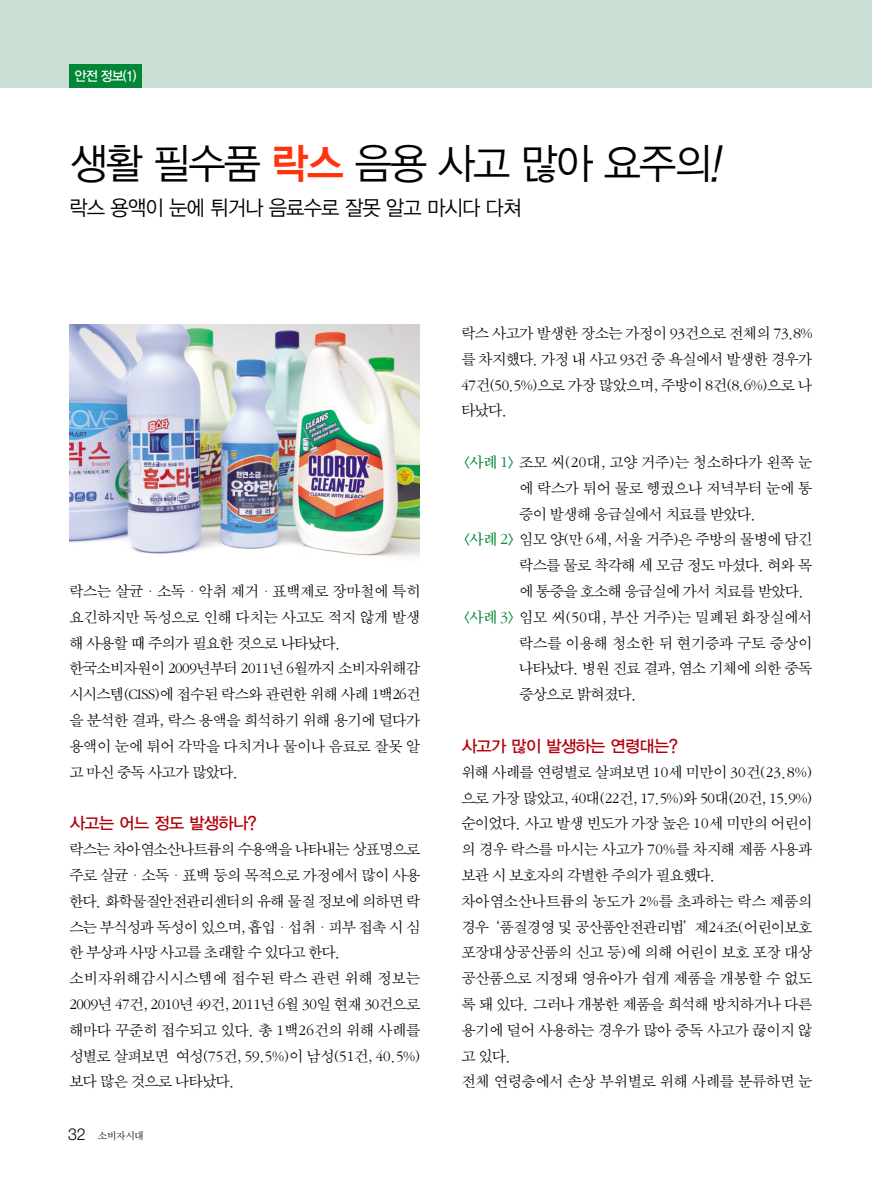
<style>
.page{position:relative;width:872px;height:1190px;background:#fff}
.page>*{position:absolute;margin:0;border:0;box-sizing:border-box;transform-origin:0 0}
.t1{font:42px "YGO12";letter-spacing:-.115em;color:#000;scale:.95 1}
.t2{font:21px "YGO12";letter-spacing:-.115em;color:#000;scale:.94 1}
.t3{font:16.5px "YGO13";letter-spacing:-.12em;color:#b3000b}
.t4{font:15.75px/25.8px "Sand Sm";letter-spacing:-.035em;color:#000}
.t5{font:15.75px "Sand Sm";letter-spacing:-.015em;color:#000}
.t6{font:15.75px "Sand Sm";letter-spacing:-.005em;color:#000}
.t7{font:15.75px "Sand Sm";color:#000}
.t8{font:13.5px "YGO13";color:#fff;scale:.95 1}
.t9{font:10.5px "Sand Sm";letter-spacing:-.025em;color:#000}
.s1{font-family:"YGO14";color:#ff330c}
.s2{font-style:italic}
.s3{font-family:"Sand Jg";font-size:16.5px}
.s4{font-family:"Sand Tm";color:#018737}
</style>
<div class="page">
<div style="left:0;top:0;width:872px;height:88px;background:#ccdfd5"></div>
<div style="left:69px;top:64px;width:73px;height:24px;background:#018737"></div>
<img style="left:69px;top:324px;width:351px;height:233px">
<p class="t8" style="left:74px;top:70px;width:68px">안전 정보(1)</p>
<h1 class="t1" style="left:69px;top:145px;width:697px">생활 필수품 <span class="s1">락스</span> 음용 사고 많아 요주의<span class="s2">!</span></h1>
<h2 class="t2" style="left:69px;top:198px;width:484px">락스 용액이 눈에 튀거나 음료수로 잘못 알고 마시다 다쳐</h2>
<p class="t4" style="left:69px;top:579px;width:352px">락스는 살균ㆍ소독ㆍ악취 제거ㆍ표백제로 장마철에 특히 요긴하지만 독성으로 인해 다치는 사고도 적지 않게 발생 해 사용할 때 주의가 필요한 것으로 나타났다. 한국소비자원이 2009년부터 2011년 6월까지 소비자위해감 시시스템(CISS)에 접수된 락스와 관련한 위해 사례 1백26건 을 분석한 결과, 락스 용액을 희석하기 위해 용기에 덜다가 용액이 눈에 튀어 각막을 다치거나 물이나 음료로 잘못 알 고 마신 중독 사고가 많았다.</p>
<p class="t3" style="left:69px;top:816px;width:190px">사고는 어느 정도 발생하나?</p>
<p class="t4" style="left:69px;top:837px;width:352px">락스는 차아염소산나트륨의 수용액을 나타내는 상표명으로 주로 살균ㆍ소독ㆍ표백 등의 목적으로 가정에서 많이 사용 한다. 화학물질안전관리센터의 유해 물질 정보에 의하면 락 스는 부식성과 독성이 있으며, 흡입ㆍ섭취ㆍ피부 접촉 시 심 한 부상과 사망 사고를 초래할 수 있다고 한다. 소비자위해감시시스템에 접수된 락스 관련 위해 정보는<br>2009년 47건, 2010년 49건, 2011년 6월 30일 현재 30건으로 해마다 꾸준히 접수되고 있다. 총 1백26건의 위해 사례를 성별로 살펴보면 여성(75건, 59.5%)이 남성(51건, 40.5%) 보다 많은 것으로 나타났다.</p>
<p class="t9" style="left:68px;top:1130px;width:78px"><span class="s3">32</span> 소비자시대</p>
<p class="t4" style="left:461px;top:321px;width:352px;text-align:justify">락스 사고가 발생한 장소는 가정이 93건으로 전체의 73.8% 를 차지했다. 가정 내 사고 93건 중 욕실에서 발생한 경우가 47건(50.5%)으로 가장 많았으며, 주방이 8건(8.6%)으로 나 타났다.</p>
<p class="t5" style="left:461px;top:455px;width:352px"><span class="s4">&lt;사례 1&gt;</span> 조모 씨(20대, 고양 거주)는 청소하다가 왼쪽 눈</p>
<p class="t5" style="left:519px;top:481px;width:295px">에 락스가 튀어 물로 헹궜으나 저녁부터 눈에 통</p>
<p class="t4" style="left:519px;top:502px;width:238px">증이 발생해 응급실에서 치료를 받았다.</p>
<p class="t4" style="left:461px;top:528px;width:352px"><span class="s4">&lt;사례 2&gt;</span> 임모 양(만 6세, 서울 거주)은 주방의 물병에 담긴</p>
<p class="t4" style="left:519px;top:553px;width:295px">락스를 물로 착각해 세 모금 정도 마셨다. 혀와 목</p>
<p class="t4" style="left:519px;top:579px;width:286px">에 통증을 호소해 응급실에 가서 치료를 받았다.</p>
<p class="t6" style="left:461px;top:610px;width:352px"><span class="s4">&lt;사례 3&gt;</span> 임모 씨(50대, 부산 거주)는 밀폐된 화장실에서</p>
<p class="t7" style="left:519px;top:636px;width:295px">락스를 이용해 청소한 뒤 현기증과 구토 증상이</p>
<p class="t4" style="left:519px;top:657px;width:295px">나타났다. 병원 진료 결과, 염소 기체에 의한 중독</p>
<p class="t4" style="left:519px;top:682px;width:119px">증상으로 밝혀졌다.</p>
<p class="t3" style="left:461px;top:738px;width:219px">사고가 많이 발생하는 연령대는?</p>
<p class="t4" style="left:461px;top:760px;width:352px">위해 사례를 연령별로 살펴보면 10세 미만이 30건(23.8%) 으로 가장 많았고, 40대(22건, 17.5%)와 50대(20건, 15.9%) 순이었다. 사고 발생 빈도가 가장 높은 10세 미만의 어린이 의 경우 락스를 마시는 사고가 70%를 차지해 제품 사용과 보관 시 보호자의 각별한 주의가 필요했다. 차아염소산나트륨의 농도가 2%를 초과하는 락스 제품의 경우‘품질경영 및 공산품안전관리법’제24조(어린이보호 포장대상공산품의 신고 등)에 의해 어린이 보호 포장 대상 공산품으로 지정돼 영유아가 쉽게 제품을 개봉할 수 없도 록 돼 있다. 그러나 개봉한 제품을 희석해 방치하거나 다른 용기에 덜어 사용하는 경우가 많아 중독 사고가 끊이지 않 고 있다.<br>전체 연령층에서 손상 부위별로 위해 사례를 분류하면 눈</p>
</div>
